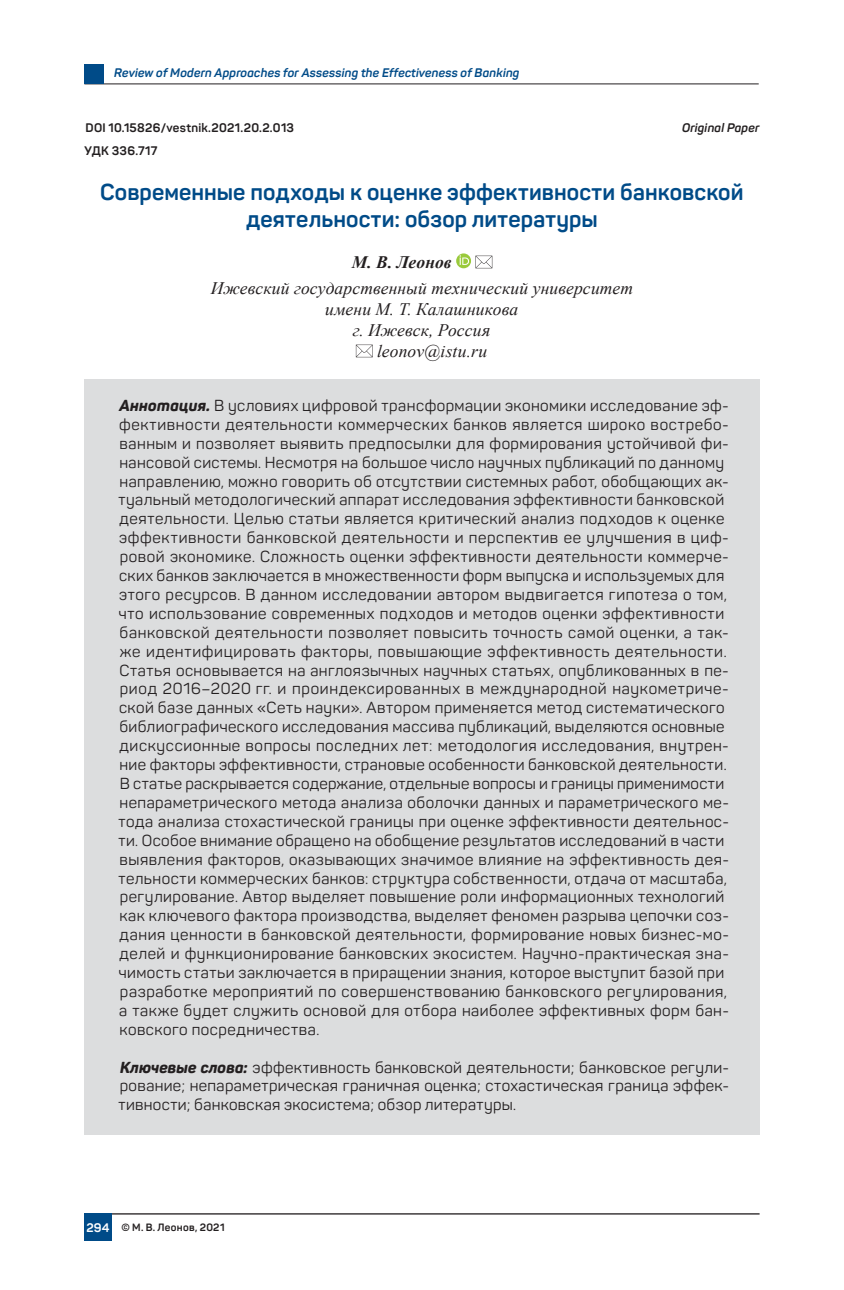
<style>
.page{position:relative;width:844px;height:1290px;background:#fff}
.page>*{position:absolute;margin:0;border:0;box-sizing:border-box;transform-origin:0 0}
.t1{font:700 22.75px/27.3px "Panton";letter-spacing:.005em;color:#004b88;text-align:center}
.t2{font:italic 17.5px "Times New Roman";letter-spacing:.01em;color:#231f20}
.t3{font:italic 700 17.5px "Times New Roman";letter-spacing:.005em;color:#231f20}
.t4{font:15.75px/18.9px "Panton";letter-spacing:.035em;color:#231f20}
.t5{font:italic 700 12.25px "Panton";letter-spacing:.015em;color:#004b88}
.t6{font:700 12.25px "Panton";letter-spacing:.025em;color:#231f20}
.t7{font:italic 700 12.25px "Panton";letter-spacing:.015em;color:#231f20}
.t8{font:700 12.25px "Panton";color:#fff}
.t9{font:700 10.5px "Panton";letter-spacing:.03em;color:#231f20}
.s1{font-weight:800;font-style:italic}
</style>
<div class="page">
<hr style="left:84px;top:83px;width:674px;height:1px;background:#231f20">
<hr style="left:84px;top:1213px;width:675px;height:1px;background:#231f20">
<div style="left:84px;top:64px;width:20px;height:20px;background:#004b88"></div>
<div style="left:84px;top:1213px;width:28px;height:28px;background:#004b88"></div>
<svg style="left:456px;top:253px;width:15px;height:15px"></svg>
<svg style="left:459px;top:255px;width:10px;height:10px"></svg>
<svg style="left:475px;top:256px;width:17px;height:12px"></svg>
<svg style="left:356px;top:345px;width:16px;height:12px"></svg>
<div style="left:84px;top:379px;width:675px;height:679px;background:#dcddde"></div>
<div style="left:84px;top:1041px;width:675px;height:93px;background:#dcddde"></div>
<p class="t5" style="left:114px;top:65px;width:407px">Review of Modern Approaches for Assessing the Effectiveness of Banking</p>
<p class="t6" style="left:86px;top:120px;width:210px">DOI 10.15826/vestnik.2021.20.2.013</p>
<p class="t7" style="left:682px;top:120px;width:79px">Original Paper</p>
<p class="t6" style="left:84px;top:143px;width:74px">УДК 336.717</p>
<h1 class="t1" style="left:100px;top:178px;width:645px">Современные подходы к оценке эффективности банковской деятельности: обзор литературы</h1>
<p class="t3" style="left:352px;top:250px;width:101px">М. В. Леонов</p>
<p class="t2" style="left:211px;top:276px;width:424px">Ижевский государственный технический университет</p>
<p class="t2" style="left:325px;top:297px;width:194px">имени М. Т. Калашникова</p>
<p class="t2" style="left:352px;top:318px;width:139px">г. Ижевск, Россия</p>
<p class="t2" style="left:377px;top:339px;width:111px">leonov@istu.ru</p>
<p class="t4" style="left:118px;top:396px;width:612px"><span class="s1">Аннотация.</span> В условиях цифровой трансформации экономики исследование эф&shy;фективности деятельности коммерческих банков является широко востребо&shy;ванным и позволяет выявить предпосылки для формирования устойчивой фи&shy;нансовой системы. Несмотря на большое число научных публикаций по данному направлению, можно говорить об отсутствии системных работ, обобщающих ак&shy;туальный методологический аппарат исследования эффективности банковской деятельности. Целью статьи является критический анализ подходов к оценке эффективности банковской деятельности и перспектив ее улучшения в циф&shy;ровой экономике. Сложность оценки эффективности деятельности коммерче&shy;ских банков заключается в множественности форм выпуска и используемых для этого ресурсов. В данном исследовании автором выдвигается гипотеза о том, что использование современных подходов и методов оценки эффективности банковской деятельности позволяет повысить точность самой оценки, а так&shy;же идентифицировать факторы, повышающие эффективность деятельности.<br>Статья основывается на англоязычных научных статьях, опубликованных в пе&shy;риод 2016–2020 гг. и проиндексированных в международной наукометриче&shy;ской базе данных «Сеть науки». Автором применяется метод систематического библиографического исследования массива публикаций, выделяются основные дискуссионные вопросы последних лет: методология исследования, внутрен&shy;ние факторы эффективности, страновые особенности банковской деятельности.<br>В статье раскрывается содержание, отдельные вопросы и границы применимости непараметрического метода анализа оболочки данных и параметрического ме&shy;тода анализа стохастической границы при оценке эффективности деятельнос&shy;ти. Особое внимание обращено на обобщение результатов исследований в части выявления факторов, оказывающих значимое влияние на эффективность дея&shy;тельности коммерческих банков: структура собственности, отдача от масштаба, регулирование. Автор выделяет повышение роли информационных технологий как ключевого фактора производства, выделяет феномен разрыва цепочки соз&shy;дания ценности в банковской деятельности, формирование новых бизнес-мо&shy;делей и функционирование банковских экосистем. Научно-практическая зна&shy;чимость статьи заключается в приращении знания, которое выступит базой при разработке мероприятий по совершенствованию банковского регулирования, а также будет служить основой для отбора наиболее эффективных форм бан&shy;ковского посредничества.</p>
<p class="t4" style="left:118px;top:1057px;width:611px;text-align:justify"><span class="s1">Ключевые слова:</span> эффективность банковской деятельности; банковское регули&shy;рование; непараметрическая граничная оценка; стохастическая граница эффек&shy;тивности; банковская экосистема; обзор литературы.</p>
<p class="t8" style="left:86px;top:1220px;width:24px">294</p>
<p class="t9" style="left:122px;top:1221px;width:104px">© М. В. Леонов, 2021</p>
</div>
